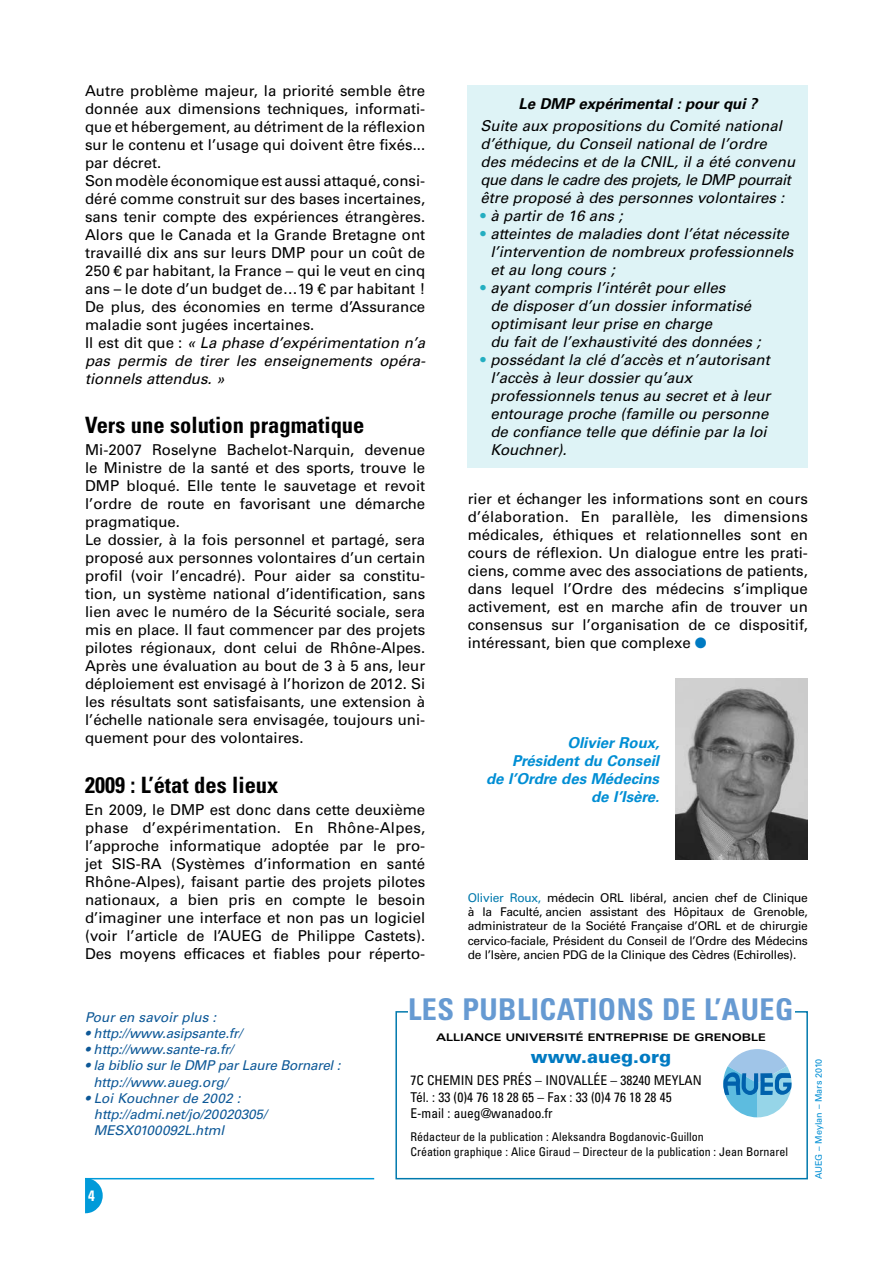
<style>
.page{position:relative;width:893px;height:1263px;background:#fff}
.page>*{position:absolute;margin:0;border:0;box-sizing:border-box;transform-origin:0 0}
.t1{font:700 condensed 30px "Univers LT Std";letter-spacing:.015em;color:#669ad2}
.t2{font:700 condensed 22.5px "Univers LT Std";color:#000}
.t3{font:900 18px "Univers LT Std";color:#007ac2}
.t4{font:15px/18px "Univers LT Std";color:#000}
.t5{font:italic 15px/18px "Univers LT Std";color:#000}
.t6{font:italic 700 15px/18px "Univers LT Std";color:#008ed4;text-align:right}
.t7{font:italic 700 15px "Univers LT Std";color:#000}
.t8{font:italic 13.5px/16.2px "Univers LT Std";letter-spacing:-.01em;color:#0d5897}
.t9{font:condensed 13.5px/16.5px "Univers LT Std";color:#000}
.t10{font:12px/14.4px "Univers LT Std";letter-spacing:-.02em;color:#000;text-align:justify}
.t11{font:condensed 12px/14.4px "Univers LT Std";color:#000}
.t12{font:700 expanded 10.5px "Univers LT Std";color:#000}
.t13{font:9px "Univers LT Std";color:#008ed4}
.s1{font-style:italic}
.s2{font-weight:700;font-style:normal;color:#24aec1}
.s3{color:#007ac2}
.s4{color:#0079ad}
</style>
<div class="page">
<svg style="left:85px;top:1179px;width:18px;height:34px"></svg>
<hr style="left:85px;top:1178px;width:289px;height:1px;background:#009ad9">
<div style="left:395px;top:1011px;width:413px;height:168px;border:2px solid #0079ad"></div>
<div style="left:408px;top:998px;width:387px;height:30px;background:#fff"></div>
<svg style="left:723px;top:1049px;width:68px;height:68px"></svg>
<div style="left:468px;top:85px;width:340px;height:383px;background:#def3f6"></div>
<img style="left:675px;top:678px;width:133px;height:182px">
<p class="t4" style="left:85px;top:82px;width:342px">Autre problème majeur, la priorité semble être don--- née aux dimensions techniques, informati&shy;que et hébergement, au détriment de la réflexion sur le contenu et l’usage qui doivent être fixés... par décret.<br>Son modèle économique est aussi attaqué, consi&shy;déré comme construit sur des bases incertaines, sans tenir compte des expériences étrangères.<br>Alors que le Canada et la Grande Bretagne ont travaillé dix ans sur leurs DMP pour un coût de 250 € par habitant, la France – qui le veut en cinq ans – le dote d’un budget de…19 € par habitant !<br>De plus, des économies en terme d’Assurance maladie sont jugées incertaines.<br>Il est dit que : <span class="s1">« La phase d’expérimentation n’a pas permis de tirer les enseignements opéra&shy;tionnels attendus. »</span></p>
<h2 class="t2" style="left:85px;top:411px;width:281px">Vers une solution pragmatique</h2>
<p class="t4" style="left:85px;top:441px;width:342px">Mi-2007 Roselyne Bachelot-Narquin, devenue le Ministre de la santé et des sports, trouve le DMP bloqué. Elle tente le sauvetage et revoit l’ordre de route en favorisant une démarche pragmatique.<br>Le dossier, à la fois personnel et partagé, sera proposé aux personnes volontaires d’un certain profil (voir l’encadré). Pour aider sa constitu&shy;tion, un système national d’identification, sans lien avec le numéro de la Sécurité sociale, sera mis en place. Il faut commencer par des projets pilotes régionaux, dont celui de Rhône-Alpes.<br>Après une évaluation au bout de 3 à 5 ans, leur déploiement est envisagé à l’horizon de 2012. Si les résultats sont satisfaisants, une extension à l’échelle nationale sera envisagée, toujours uni&shy;quement pour des volontaires.</p>
<h2 class="t2" style="left:85px;top:771px;width:195px">2009 : L’état des lieux</h2>
<p class="t4" style="left:85px;top:801px;width:342px;text-align:justify">En 2009, le DMP est donc dans cette deuxième phase d’expérimentation. En Rhône-Alpes, l’approche informatique adoptée par le pro&shy;jet SIS-RA (Systèmes d’information en santé Rhône-Alpes), faisant partie des projets pilotes nationaux, a bien pris en compte le besoin d’imaginer une interface et non pas un logiciel (voir l’article de l’AUEG de Philippe Castets).<br>Des moyens efficaces et fiables pour réperto-</p>
<p class="t7" style="left:518px;top:95px;width:240px">Le DMP expérimental : pour qui ?</p>
<p class="t5" style="left:480px;top:117px;width:316px">Suite aux propositions du Comité national d’éthique, du Conseil national de l’ordre des médecins et de la CNIL, il a été convenu que dans le cadre des projets, le DMP pourrait être proposé à des personnes volontaires :</p>
<p class="t5" style="left:480px;top:207px;width:144px"><span class="s2">•</span> à partir de 16 ans ;</p>
<p class="t5" style="left:490px;top:225px;width:304px;text-indent:-10px"><span class="s2">•</span> atteintes de maladies dont l’état nécessite l’intervention de nombreux professionnels et au long cours ;</p>
<p class="t5" style="left:490px;top:279px;width:272px;text-indent:-10px"><span class="s2">•</span> ayant compris l’intérêt pour elles<br>de disposer d’un dossier informatisé optimisant leur prise en charge<br>du fait de l’exhaustivité des données ;</p>
<p class="t5" style="left:490px;top:351px;width:282px;text-indent:-10px"><span class="s2">•</span> possédant la clé d’accès et n’autorisant l’accès à leur dossier qu’aux professionnels tenus au secret et à leur entourage proche (famille ou personne de confiance telle que définie par la loi Kouchner).</p>
<p class="t4" style="left:468px;top:490px;width:342px;text-align:justify">rier et échanger les informations sont en cours d’élaboration. En parallèle, les dimensions médicales, éthiques et relationnelles sont en cours de réflexion. Un dialogue entre les prati&shy;ciens, comme avec des associations de patients, dans lequel l’Ordre des médecins s’implique activement, est en marche afin de trouver un consensus sur l’organisation de ce dispositif, intéressant, bien que complexe <span class="s3">●</span></p>
<p class="t6" style="left:486px;top:734px;width:175px">Olivier Roux,<br>Président du Conseil<br>de l’Ordre des Médecins de l’Isère.</p>
<p class="t10" style="left:468px;top:890px;width:342px"><span class="s4">Olivier Roux,</span> médecin ORL libéral, ancien chef de Clinique à la Faculté, ancien assistant des Hôpi-taux de Grenoble, administrateur de la Société Française d’ORL et de chirurgie cervico-faciale, Président du Conseil de l’Ordre des Médecins de l’Isère, ancien PDG de la Clinique des Cèdres (Echirolles).</p>
<p class="t8" style="left:85px;top:1009px;width:133px">Pour en savoir plus :</p>
<p class="t8" style="left:85px;top:1025px;width:159px">• http://www.asipsante.fr/</p>
<p class="t8" style="left:85px;top:1041px;width:150px">• http://www.sante-ra.fr/</p>
<p class="t8" style="left:93px;top:1058px;width:249px;text-indent:-8px">• la biblio sur le DMP par Laure Bornarel : http://www.aueg.org/</p>
<p class="t8" style="left:94px;top:1090px;width:174px;text-indent:-9px">• Loi Kouchner de 2002 : http://admi.net/jo/20020305/<br>MESX0100092L.html</p>
<h1 class="t1" style="left:408px;top:991px;width:387px">LES PUBLICATIONS DE L’AUEG</h1>
<p class="t12" style="left:436px;top:1031px;width:331px">ALLIANCE UNIVERSITÉ ENTREPRISE DE GRENOBLE</p>
<p class="t3" style="left:531px;top:1045px;width:142px">www.aueg.org</p>
<p class="t9" style="left:410px;top:1072px;width:277px">7C chemin des Prés – I novallée – 38240 MEYLAN<br>Tél. : 33 (0)4 76 18 28 65 – Fax : 33 (0)4 76 18 28 45<br>E-mail : aueg@wanadoo.fr</p>
<p class="t11" style="left:410px;top:1129px;width:379px">Rédacteur de la publication : Aleksandra Bogdanovic-Guillon<br>Création graphique : Alice Giraud – Directeur de la publication : Jean Bornarel</p>
<p class="t13" style="left:813px;top:1179px;width:122px;rotate:-90deg">AUEG – Meylan – Mars 2010</p>
</div>
